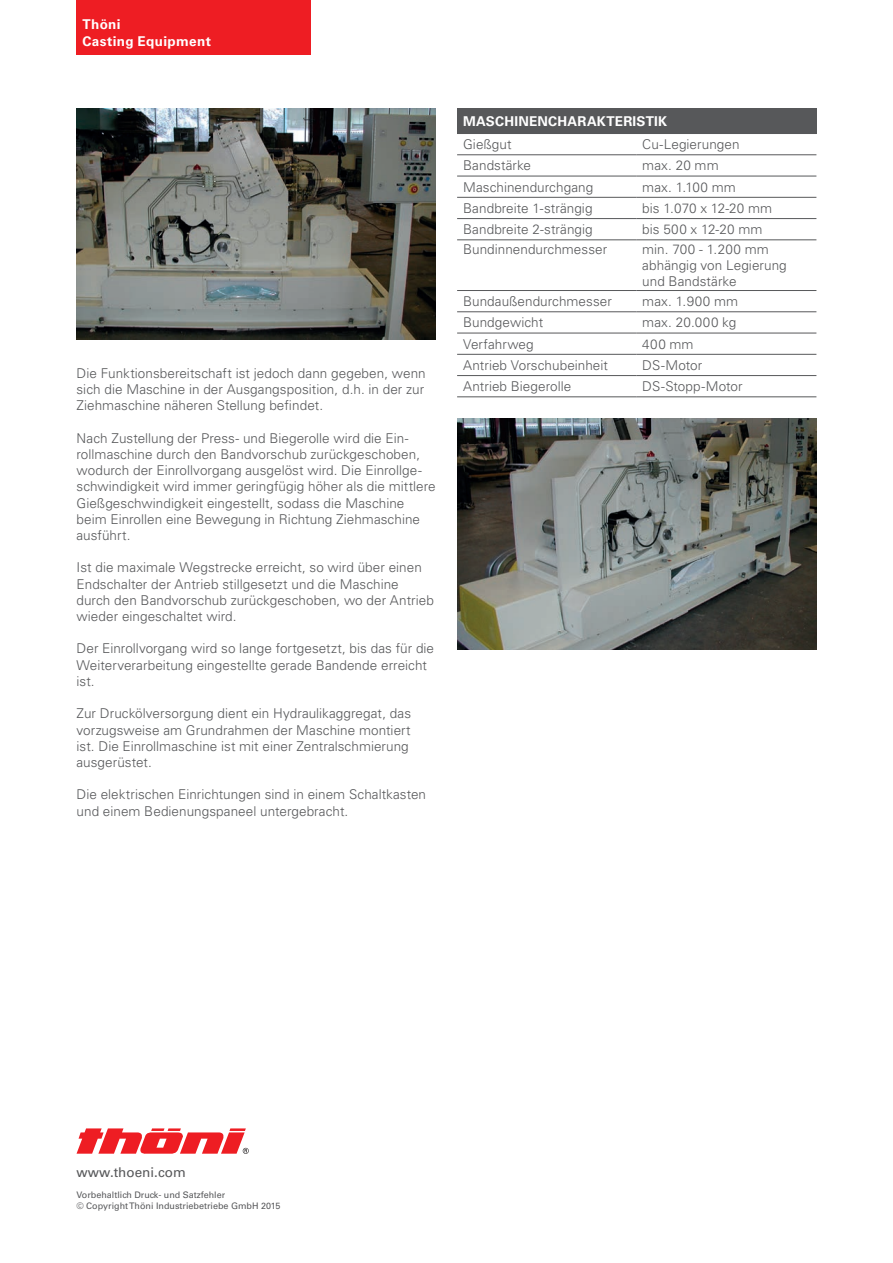
<style>
.page{position:relative;width:893px;height:1263px;background:#fff}
.page>*{position:absolute;margin:0;border:0;box-sizing:border-box;transform-origin:0 0}
.t1{font:300 13.5px/16.2px "Univers LT Std";letter-spacing:.005em;color:#57585a}
.t2{font:700 13.5px/16.2px "Univers LT Std";letter-spacing:.02em;color:#fff}
.t3{font:13.5px "Univers LT Std";color:#57585a}
.t4{font:9px/10.8px "Univers LT Std";color:#57585a}
</style>
<div class="page">
<div style="left:77px;top:0;width:234px;height:54px;background:#ee1d23"></div>
<svg style="left:77px;top:1128px;width:172px;height:26px"></svg>
<div style="left:457px;top:108px;width:359px;height:26px;background:#57585a"></div>
<hr style="left:457px;top:154px;width:179px;height:1px;background:#57585a">
<hr style="left:636px;top:154px;width:180px;height:1px;background:#57585a">
<hr style="left:457px;top:176px;width:179px;height:1px;background:#57585a">
<hr style="left:636px;top:176px;width:180px;height:1px;background:#57585a">
<hr style="left:457px;top:197px;width:179px;height:1px;background:#57585a">
<hr style="left:636px;top:197px;width:180px;height:1px;background:#57585a">
<hr style="left:457px;top:218px;width:179px;height:1px;background:#57585a">
<hr style="left:636px;top:218px;width:180px;height:1px;background:#57585a">
<hr style="left:457px;top:239px;width:179px;height:1px;background:#57585a">
<hr style="left:636px;top:239px;width:180px;height:1px;background:#57585a">
<hr style="left:457px;top:290px;width:179px;height:1px;background:#57585a">
<hr style="left:636px;top:290px;width:180px;height:1px;background:#57585a">
<hr style="left:457px;top:311px;width:179px;height:1px;background:#57585a">
<hr style="left:636px;top:311px;width:180px;height:1px;background:#57585a">
<hr style="left:457px;top:333px;width:179px;height:1px;background:#57585a">
<hr style="left:636px;top:333px;width:180px;height:1px;background:#57585a">
<hr style="left:457px;top:354px;width:179px;height:1px;background:#57585a">
<hr style="left:636px;top:354px;width:180px;height:1px;background:#57585a">
<hr style="left:457px;top:375px;width:179px;height:1px;background:#57585a">
<hr style="left:636px;top:375px;width:180px;height:1px;background:#57585a">
<hr style="left:457px;top:396px;width:179px;height:1px;background:#57585a">
<hr style="left:636px;top:396px;width:180px;height:1px;background:#57585a">
<img style="left:77px;top:108px;width:359px;height:231px">
<img style="left:457px;top:418px;width:359px;height:231px">
<p class="t2" style="left:83px;top:17px;width:130px">Thöni<br>Casting Equipment</p>
<p class="t1" style="left:77px;top:365px;width:351px;text-align:justify">Die Funktionsbereitschaft ist jedoch dann gegeben, wenn sich die Maschine in der Ausgangsposition, d.h. in der zur Ziehmaschine näheren Stellung befindet.</p>
<p class="t1" style="left:77px;top:430px;width:361px">Nach Zustellung der Press- und Biegerolle wird die Ein&shy;rollmaschine durch den Bandvorschub zurückgeschoben, wodurch der Einrollvorgang ausgelöst wird. Die Einrollge&shy;schwindigkeit wird immer geringfügig höher als die mittlere Gießgeschwindigkeit eingestellt, sodass die Maschine beim Einrollen eine Bewegung in Richtung Ziehmaschine ausführt.</p>
<p class="t1" style="left:77px;top:560px;width:359px">Ist die maximale Wegstrecke erreicht, so wird über einen Endschalter der Antrieb stillgesetzt und die Maschine durch den Bandvorschub zurückgeschoben, wo der Antrieb wieder eingeschaltet wird.</p>
<p class="t1" style="left:77px;top:641px;width:359px">Der Einrollvorgang wird so lange fortgesetzt, bis das für die<br>Weiterverarbeitung eingestellte gerade Bandende erreicht ist.</p>
<p class="t1" style="left:77px;top:705px;width:336px">Zur Druckölversorgung dient ein Hydraulikaggregat, das vorzugsweise am Grundrahmen der Maschine montiert ist. Die Einrollmaschine ist mit einer Zentralschmierung ausgerüstet.</p>
<p class="t1" style="left:77px;top:786px;width:351px">Die elektrischen Einrichtungen sind in einem Schaltkasten und einem Bedienungspaneel untergebracht.</p>
<p class="t2" style="left:463px;top:113px;width:206px">MASCHINENCHARAKTERISTIK</p>
<p class="t1" style="left:463px;top:136px;width:50px">Gießgut</p>
<p class="t1" style="left:642px;top:136px;width:99px">Cu-Legierungen</p>
<p class="t1" style="left:463px;top:157px;width:69px">Bandstärke</p>
<p class="t1" style="left:642px;top:157px;width:78px">max. 20 mm</p>
<p class="t1" style="left:463px;top:179px;width:132px">Maschinendurchgang</p>
<p class="t1" style="left:642px;top:179px;width:95px">max. 1.100 mm</p>
<p class="t1" style="left:463px;top:200px;width:131px">Bandbreite 1-strängig</p>
<p class="t1" style="left:642px;top:200px;width:131px">bis 1.070 x 12-20 mm</p>
<p class="t1" style="left:463px;top:221px;width:131px">Bandbreite 2-strängig</p>
<p class="t1" style="left:642px;top:221px;width:122px">bis 500 x 12-20 mm</p>
<p class="t1" style="left:463px;top:241px;width:146px">Bundinnendurchmesser</p>
<p class="t1" style="left:642px;top:241px;width:146px">min. 700 - 1.200 mm abhängig von Legierung und Bandstärke</p>
<p class="t1" style="left:463px;top:293px;width:150px">Bundaußendurchmesser</p>
<p class="t1" style="left:642px;top:293px;width:97px">max. 1.900 mm</p>
<p class="t1" style="left:463px;top:314px;width:82px">Bundgewicht</p>
<p class="t1" style="left:642px;top:314px;width:96px">max. 20.000 kg</p>
<p class="t1" style="left:463px;top:336px;width:72px">Verfahrweg</p>
<p class="t1" style="left:642px;top:336px;width:53px">400 mm</p>
<p class="t1" style="left:463px;top:357px;width:146px">Antrieb Vorschubeinheit</p>
<p class="t1" style="left:642px;top:357px;width:62px">DS-Motor</p>
<p class="t1" style="left:463px;top:378px;width:110px">Antrieb Biegerolle</p>
<p class="t1" style="left:642px;top:378px;width:102px">DS-Stopp-Motor</p>
<p class="t3" style="left:77px;top:1164px;width:111px">www.thoeni.com</p>
<p class="t4" style="left:77px;top:1189px;width:205px">Vorbehaltlich Druck- und Satzfehler<br>© Copyright Thöni Industriebetriebe GmbH 2015</p>
</div>
